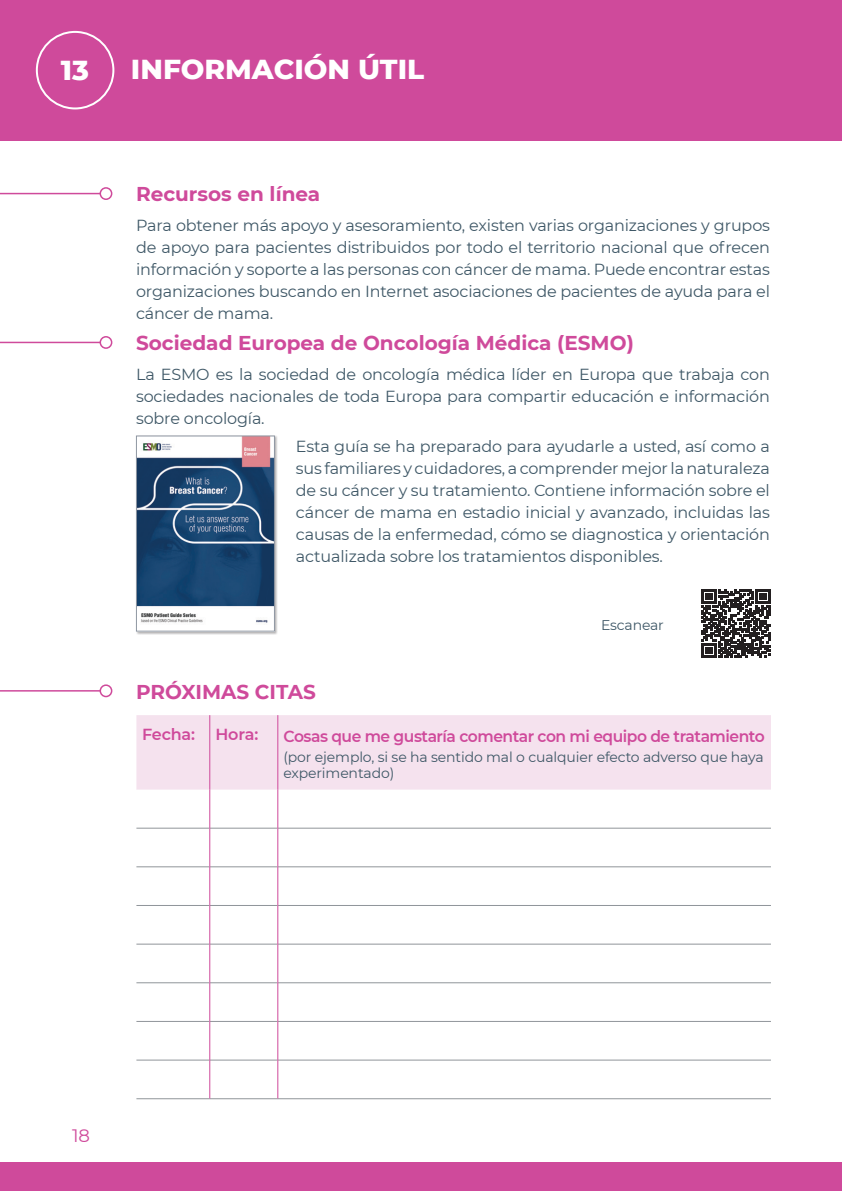
<style>
.page{position:relative;width:842px;height:1191px;background:#fff}
.page>*{position:absolute;margin:0;border:0;box-sizing:border-box;transform-origin:0 0}
.t1{font:800 28px "Montserrat";color:#fff}
.t2{font:700 20px "Montserrat";color:#cf4a9b}
.t3{font:18px "Montserrat";color:#cf4a9b}
.t4{font:16px/22px "Montserrat";letter-spacing:-.01em;color:#3f5867;text-align:justify}
.t5{font:600 16px "Montserrat";letter-spacing:-.03em;color:#cf4a9b}
.t6{font:14px/16.8px "Montserrat";letter-spacing:-.01em;color:#3f5867}
</style>
<div class="page">
<div style="left:0;top:1162px;width:842px;height:29px;background:#cf4a9b"></div>
<div style="left:0;top:0;width:842px;height:140px;background:#cf4a9b"></div>
<div style="left:136px;top:435px;width:142px;height:200px;background:#231f20;opacity:.35"></div>
<img style="left:138px;top:438px;width:135px;height:191px">
<div style="left:136px;top:436px;width:139px;height:195px;border:1px solid #8f97a2"></div>
<svg style="left:702px;top:589px;width:68px;height:68px"></svg>
<div style="left:136px;top:715px;width:635px;height:74px;background:#f5e2ee"></div>
<svg style="left:136px;top:789px;width:635px;height:309px"></svg>
<hr style="left:136px;top:828px;width:74px;height:1px;background:#90959a">
<hr style="left:210px;top:828px;width:68px;height:1px;background:#90959a">
<hr style="left:278px;top:828px;width:493px;height:1px;background:#90959a">
<hr style="left:136px;top:866px;width:74px;height:1px;background:#90959a">
<hr style="left:210px;top:866px;width:68px;height:1px;background:#90959a">
<hr style="left:278px;top:866px;width:493px;height:1px;background:#90959a">
<hr style="left:136px;top:905px;width:74px;height:1px;background:#90959a">
<hr style="left:210px;top:905px;width:68px;height:1px;background:#90959a">
<hr style="left:278px;top:905px;width:493px;height:1px;background:#90959a">
<hr style="left:136px;top:943px;width:74px;height:1px;background:#90959a">
<hr style="left:210px;top:943px;width:68px;height:1px;background:#90959a">
<hr style="left:278px;top:943px;width:493px;height:1px;background:#90959a">
<hr style="left:136px;top:982px;width:74px;height:1px;background:#90959a">
<hr style="left:210px;top:982px;width:68px;height:1px;background:#90959a">
<hr style="left:278px;top:982px;width:493px;height:1px;background:#90959a">
<hr style="left:136px;top:1021px;width:74px;height:1px;background:#90959a">
<hr style="left:210px;top:1021px;width:68px;height:1px;background:#90959a">
<hr style="left:278px;top:1021px;width:493px;height:1px;background:#90959a">
<hr style="left:136px;top:1059px;width:74px;height:1px;background:#90959a">
<hr style="left:210px;top:1059px;width:68px;height:1px;background:#90959a">
<hr style="left:278px;top:1059px;width:493px;height:1px;background:#90959a">
<hr style="left:136px;top:1098px;width:74px;height:1px;background:#90959a">
<hr style="left:210px;top:1098px;width:68px;height:1px;background:#90959a">
<hr style="left:278px;top:1098px;width:493px;height:1px;background:#90959a">
<hr style="left:209px;top:715px;width:1px;height:74px;background:#cf4a9b">
<hr style="left:209px;top:789px;width:1px;height:39px;background:#cf4a9b">
<hr style="left:209px;top:828px;width:1px;height:39px;background:#cf4a9b">
<hr style="left:209px;top:867px;width:1px;height:38px;background:#cf4a9b">
<hr style="left:209px;top:905px;width:1px;height:39px;background:#cf4a9b">
<hr style="left:209px;top:944px;width:1px;height:38px;background:#cf4a9b">
<hr style="left:209px;top:982px;width:1px;height:39px;background:#cf4a9b">
<hr style="left:209px;top:1021px;width:1px;height:39px;background:#cf4a9b">
<hr style="left:209px;top:1060px;width:1px;height:38px;background:#cf4a9b">
<hr style="left:277px;top:715px;width:1px;height:74px;background:#cf4a9b">
<hr style="left:277px;top:789px;width:1px;height:39px;background:#cf4a9b">
<hr style="left:277px;top:828px;width:1px;height:39px;background:#cf4a9b">
<hr style="left:277px;top:867px;width:1px;height:38px;background:#cf4a9b">
<hr style="left:277px;top:905px;width:1px;height:39px;background:#cf4a9b">
<hr style="left:277px;top:944px;width:1px;height:38px;background:#cf4a9b">
<hr style="left:277px;top:982px;width:1px;height:39px;background:#cf4a9b">
<hr style="left:277px;top:1021px;width:1px;height:39px;background:#cf4a9b">
<hr style="left:277px;top:1060px;width:1px;height:38px;background:#cf4a9b">
<hr style="left:0;top:193px;width:106px;height:1px;background:#cf4a9b">
<div style="left:100px;top:188px;width:12px;height:11px;background:#fff;border-radius:50%"></div>
<div style="left:100px;top:187px;width:12px;height:13px;border:2px solid #cf4a9b;border-radius:50%"></div>
<hr style="left:0;top:342px;width:106px;height:1px;background:#cf4a9b">
<div style="left:100px;top:337px;width:12px;height:11px;background:#fff;border-radius:50%"></div>
<div style="left:100px;top:336px;width:12px;height:13px;border:2px solid #cf4a9b;border-radius:50%"></div>
<hr style="left:0;top:690px;width:106px;height:1px;background:#cf4a9b">
<div style="left:100px;top:685px;width:12px;height:11px;background:#fff;border-radius:50%"></div>
<div style="left:100px;top:684px;width:12px;height:13px;border:2px solid #cf4a9b;border-radius:50%"></div>
<div style="left:36px;top:31px;width:78px;height:78px;border:2px solid #fff;border-radius:50%"></div>
<h1 class="t1" style="left:61px;top:50px;width:30px">13</h1>
<h1 class="t1" style="left:131px;top:49px;width:295px">INFORMACIÓN ÚTIL</h1>
<p class="t2" style="left:136px;top:179px;width:186px">Recursos en línea</p>
<p class="t4" style="left:136px;top:214px;width:635px">Para obtener más apoyo y asesoramiento, existen varias organizaciones y grupos de apoyo para pacientes distribuidos por todo el territorio nacional que ofrecen información y soporte a las personas con cáncer de mama. Puede encontrar estas organizaciones buscando en Internet asociaciones de pacientes de ayuda para el cáncer de mama.</p>
<p class="t2" style="left:136px;top:328px;width:499px">Sociedad Europea de Oncología Médica (ESMO)</p>
<p class="t4" style="left:136px;top:363px;width:635px">La ESMO es la sociedad de oncología médica líder en Europa que trabaja con sociedades nacionales de toda Europa para compartir educación e información sobre oncología.</p>
<p class="t4" style="left:296px;top:434px;width:475px">Esta guía se ha preparado para ayudarle a usted, así como a sus familiares y cuidadores, a comprender mejor la naturaleza de su cáncer y su tratamiento. Contiene información sobre el cáncer de mama en estadio inicial y avanzado, incluidas las causas de la enfermedad, cómo se diagnostica y orientación actualizada sobre los tratamientos disponibles.</p>
<p class="t6" style="left:601px;top:616px;width:64px">Escanear</p>
<p class="t2" style="left:136px;top:677px;width:181px">PRÓXIMAS CITAS</p>
<p class="t5" style="left:142px;top:723px;width:54px">Fecha:</p>
<p class="t5" style="left:215px;top:723px;width:44px">Hora:</p>
<p class="t5" style="left:283px;top:725px;width:483px">Cosas que me gustaría comentar con mi equipo de tratamiento</p>
<p class="t6" style="left:283px;top:747px;width:482px">(por ejemplo, si se ha sentido mal o cualquier efecto adverso que haya experimentado)</p>
<p class="t3" style="left:72px;top:1122px;width:19px">18</p>
</div>
